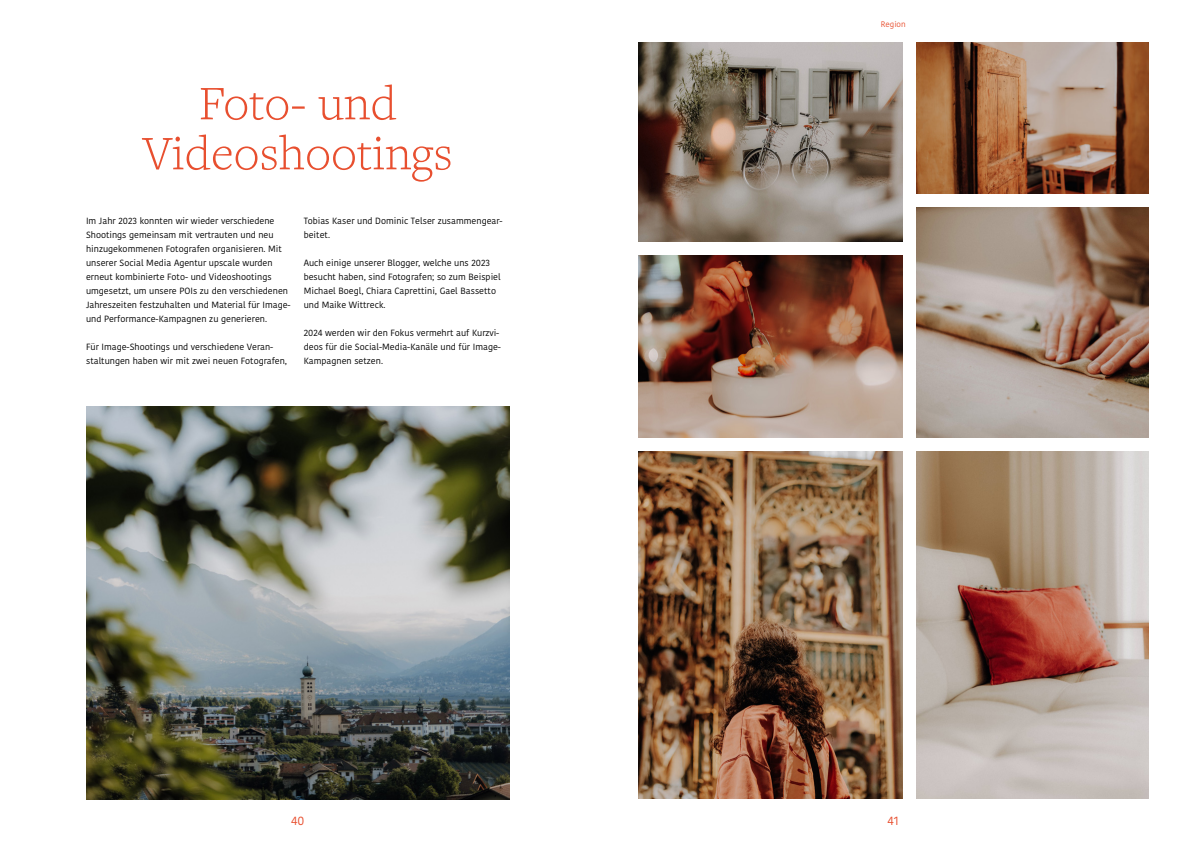
<style>
.page{position:relative;width:1191px;height:842px;background:#fff}
.page>*{position:absolute;margin:0;border:0;box-sizing:border-box;transform-origin:0 0}
.t1{font:300 50px/50px "Freight Text Pro";color:#e84f2f;text-align:center}
.t2{font:12px "Kohinoor Bangla";color:#e84f2f}
.t3{font:9px/14px "Kohinoor Devanagari";color:#000}
.t4{font:8px "Kohinoor Devanagari";color:#e84f2f}
</style>
<div class="page">
<img style="left:917px;top:43px;width:231px;height:150px">
<img style="left:917px;top:207px;width:231px;height:230px">
<img style="left:917px;top:452px;width:231px;height:346px">
<img style="left:638px;top:43px;width:264px;height:198px">
<img style="left:638px;top:255px;width:264px;height:182px">
<img style="left:638px;top:452px;width:264px;height:346px">
<img style="left:86px;top:406px;width:423px;height:393px">
<h1 class="t1" style="left:143px;top:77px;width:312px">Foto- und<br>Videoshootings</h1>
<p class="t3" style="left:304px;top:214px;width:200px">Tobias Kaser und Dominic Telser zusammengear&shy;beitet.</p>
<p class="t3" style="left:304px;top:256px;width:198px">Auch einige unserer Blogger, welche uns 2023 besucht haben, sind Fotografen; so zum Beispiel Michael Boegl, Chiara Caprettini, Gael Bassetto und Maike Wittreck.</p>
<p class="t3" style="left:304px;top:326px;width:199px">2024 werden wir den Fokus vermehrt auf Kurzvi&shy;deos für die Social-Media-Kanäle und für Image-<br>Kampagnen setzen.</p>
<p class="t3" style="left:86px;top:214px;width:206px">Im Jahr 2023 konnten wir wieder verschiedene Shootings gemeinsam mit vertrauten und neu hinzugekommenen Fotografen organisieren. Mit unserer Social Media Agentur upscale wurden erneut kombinierte Foto- und Videoshootings umgesetzt, um unsere POIs zu den verschiedenen Jahreszeiten festzuhalten und Material für Image&shy;und Performance-Kampagnen zu generieren.</p>
<p class="t3" style="left:86px;top:340px;width:202px">Für Image-Shootings und verschiedene Veran&shy;staltungen haben wir mit zwei neuen Fotografen,</p>
<p class="t4" style="left:880px;top:20px;width:26px">Region</p>
<h2 class="t2" style="left:291px;top:812px;width:15px">40</h2>
<h2 class="t2" style="left:887px;top:812px;width:13px">41</h2>
</div>
